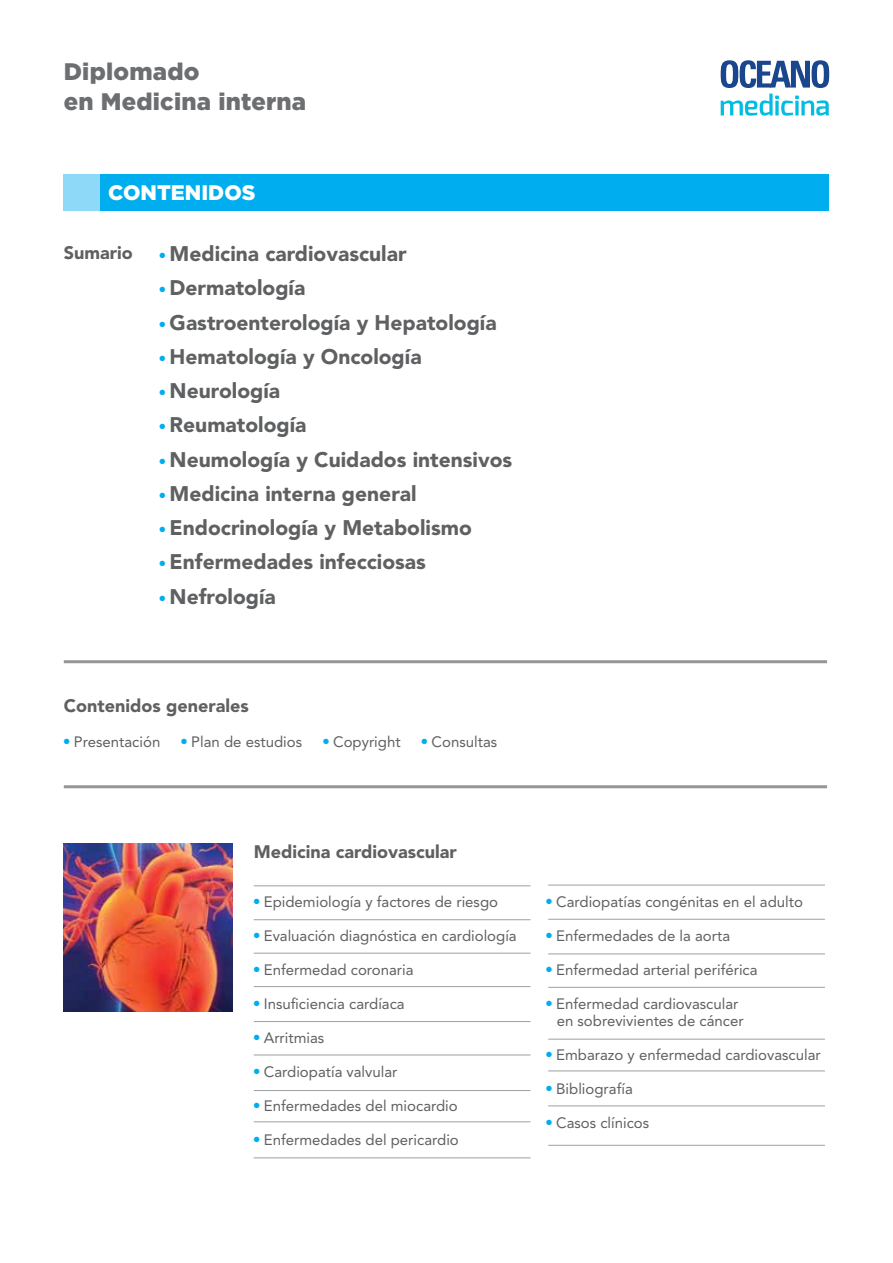
<style>
.page{position:relative;width:893px;height:1263px;background:#fff}
.page>*{position:absolute;margin:0;border:0;box-sizing:border-box;transform-origin:0 0}
.t1{font:900 23.85px/30px "Gotham";letter-spacing:.01em;color:#6d6e71}
.t2{font:900 21px "Avenir";color:#5f6062}
.t3{font:900 21px "Gotham";color:#fff}
.t4{font:900 18px "Avenir";color:#5f6062}
.t5{font:15px/17px "Avenir";color:#5f6062}
.s1{color:#00aeef}
</style>
<div class="page">
<div style="left:64px;top:174px;width:765px;height:37px;background:#00aeef"></div>
<div style="left:64px;top:174px;width:36px;height:37px;background:#8ed8f8"></div>
<hr style="left:254px;top:885px;width:276px;height:1px;background:#9d9fa2">
<hr style="left:548px;top:885px;width:277px;height:1px;background:#9d9fa2">
<hr style="left:254px;top:953px;width:276px;height:1px;background:#9d9fa2">
<hr style="left:254px;top:1054px;width:276px;height:1px;background:#9d9fa2">
<hr style="left:548px;top:1070px;width:277px;height:1px;background:#9d9fa2">
<hr style="left:548px;top:1105px;width:277px;height:1px;background:#9d9fa2">
<hr style="left:548px;top:1145px;width:277px;height:1px;background:#9d9fa2">
<hr style="left:548px;top:919px;width:277px;height:1px;background:#9d9fa2">
<hr style="left:254px;top:986px;width:276px;height:1px;background:#9d9fa2">
<hr style="left:548px;top:987px;width:277px;height:1px;background:#9d9fa2">
<hr style="left:254px;top:1090px;width:276px;height:1px;background:#9d9fa2">
<hr style="left:254px;top:919px;width:276px;height:1px;background:#9d9fa2">
<hr style="left:548px;top:953px;width:277px;height:1px;background:#9d9fa2">
<hr style="left:254px;top:1021px;width:276px;height:1px;background:#9d9fa2">
<hr style="left:548px;top:1039px;width:277px;height:1px;background:#9d9fa2">
<hr style="left:254px;top:1121px;width:276px;height:1px;background:#9d9fa2">
<hr style="left:254px;top:1157px;width:276px;height:1px;background:#9d9fa2">
<img style="left:64px;top:843px;width:169px;height:168px">
<hr style="left:64px;top:785px;width:763px;height:3px;background:#939598">
<hr style="left:64px;top:660px;width:763px;height:3px;background:#939598">
<svg style="left:721px;top:94px;width:108px;height:22px"></svg>
<svg style="left:721px;top:60px;width:108px;height:28px"></svg>
<h1 class="t1" style="left:64px;top:56px;width:244px">Diplomado<br>en Medicina interna</h1>
<h2 class="t3" style="left:108px;top:178px;width:149px">CONTENIDOS</h2>
<p class="t4" style="left:64px;top:242px;width:70px">Sumario</p>
<h2 class="t2" style="left:160px;top:241px;width:249px"><span class="s1">●</span> Medicina cardiovascular</h2>
<h2 class="t2" style="left:160px;top:275px;width:147px"><span class="s1">●</span> Dermatología</h2>
<h2 class="t2" style="left:160px;top:310px;width:339px"><span class="s1">●</span> Gastroenterología y Hepatología</h2>
<h2 class="t2" style="left:160px;top:344px;width:264px"><span class="s1">●</span> Hematología y Oncología</h2>
<h2 class="t2" style="left:160px;top:378px;width:122px"><span class="s1">●</span> Neurología</h2>
<h2 class="t2" style="left:160px;top:412px;width:148px"><span class="s1">●</span> Reumatología</h2>
<h2 class="t2" style="left:160px;top:447px;width:354px"><span class="s1">●</span> Neumología y Cuidados intensivos</h2>
<h2 class="t2" style="left:160px;top:481px;width:259px"><span class="s1">●</span> Medicina interna general</h2>
<h2 class="t2" style="left:160px;top:515px;width:314px"><span class="s1">●</span> Endocrinología y Metabolismo</h2>
<h2 class="t2" style="left:160px;top:549px;width:268px"><span class="s1">●</span> Enfermedades infecciosas</h2>
<h2 class="t2" style="left:160px;top:584px;width:118px"><span class="s1">●</span> Nefrología</h2>
<p class="t4" style="left:64px;top:695px;width:186px">Contenidos generales</p>
<p class="t5" style="left:64px;top:733px;width:98px"><sup>●</sup> Presentación</p>
<p class="t5" style="left:181px;top:733px;width:122px"><sup>●</sup> Plan de estudios</p>
<p class="t5" style="left:323px;top:733px;width:79px"><sup>●</sup> Copyright</p>
<p class="t5" style="left:422px;top:733px;width:77px"><sup>●</sup> Consultas</p>
<p class="t4" style="left:254px;top:841px;width:205px">Medicina cardiovascular</p>
<p class="t5" style="left:254px;top:894px;width:246px"><sup>●</sup> Epidemiología y factores de riesgo</p>
<p class="t5" style="left:254px;top:928px;width:265px"><sup>●</sup> Evaluación diagnóstica en cardiología</p>
<p class="t5" style="left:254px;top:962px;width:161px"><sup>●</sup> Enfermedad coronaria</p>
<p class="t5" style="left:254px;top:996px;width:153px"><sup>●</sup> Insuficiencia cardíaca</p>
<p class="t5" style="left:254px;top:1030px;width:72px"><sup>●</sup> Arritmias</p>
<p class="t5" style="left:254px;top:1064px;width:145px"><sup>●</sup> Cardiopatía valvular</p>
<p class="t5" style="left:254px;top:1098px;width:206px"><sup>●</sup> Enfermedades del miocardio</p>
<p class="t5" style="left:254px;top:1132px;width:207px"><sup>●</sup> Enfermedades del pericardio</p>
<p class="t5" style="left:546px;top:894px;width:258px"><sup>●</sup> Cardiopatías congénitas en el adulto</p>
<p class="t5" style="left:546px;top:928px;width:186px"><sup>●</sup> Enfermedades de la aorta</p>
<p class="t5" style="left:546px;top:962px;width:213px"><sup>●</sup> Enfermedad arterial periférica</p>
<p class="t5" style="left:557px;top:996px;width:189px;text-indent:-11px"><sup>●</sup> Enfermedad cardiovascular en sobrevivientes de cáncer</p>
<p class="t5" style="left:546px;top:1047px;width:276px"><sup>●</sup> Embarazo y enfermedad cardiovascular</p>
<p class="t5" style="left:546px;top:1081px;width:88px"><sup>●</sup> Bibliografía</p>
<p class="t5" style="left:546px;top:1115px;width:105px"><sup>●</sup> Casos clínicos</p>
</div>
